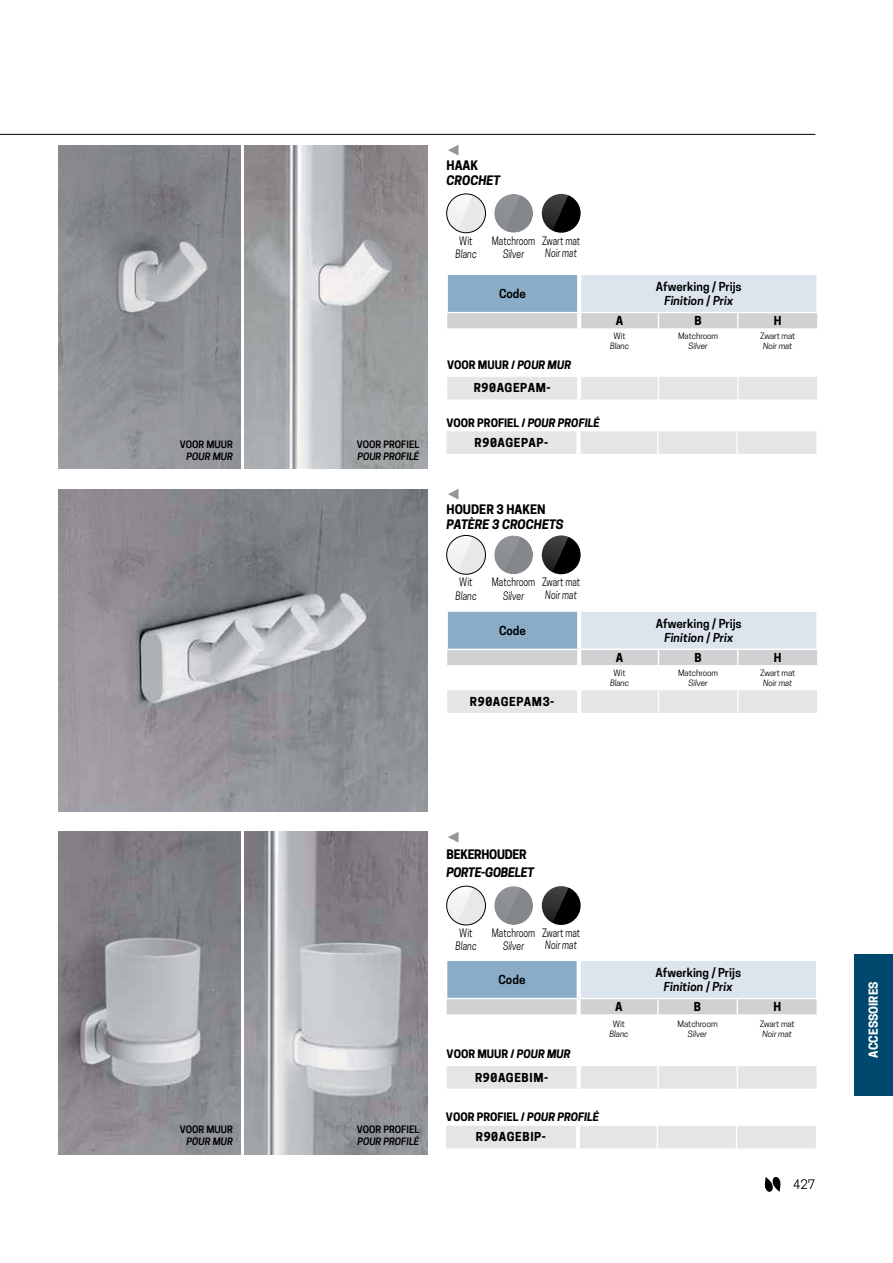
<style>
.page{position:relative;width:893px;height:1263px;background:#fff}
.page>*{position:absolute;margin:0;border:0;box-sizing:border-box;transform-origin:0 0}
.t1{font:13.65px "European Pi Four";color:#93969a}
.t2{font:italic 700 12.3px "Novellini";letter-spacing:-.01em;color:#000}
.t3{font:700 12.3px "Novellini";color:#000}
.t4{font:700 12.3px "Novellini";letter-spacing:-.025em;color:#000}
.t5{font:12.3px "Novellini";color:#000}
.t6{font:600 11.7px/14px "Novellini";color:#000;text-align:center}
.t7{font:700 11.7px "Novellini";letter-spacing:.05em;color:#000}
.t8{font:700 11.7px "Novellini";color:#fff}
.t9{font:700 10.95px "Novellini";color:#000}
.t10{font:10.95px "Novellini";color:#000;scale:.8 1}
.t11{font:italic 10.95px "Novellini";color:#000;scale:.8 1}
.t12{font:italic 10.95px "Novellini";color:#000;scale:.82 1}
.t13{font:10.95px "Novellini";color:#000;scale:.82 1}
.t14{font:600 9.6px "Novellini";color:#000}
.t15{font:italic 600 9.6px "Novellini";color:#000}
.t16{font:8.25px "Novellini";letter-spacing:-.01em;color:#000}
.t17{font:italic 8.25px "Novellini";letter-spacing:-.01em;color:#000}
.s1{font-style:italic}
</style>
<div class="page">
<img style="left:58px;top:489px;width:369px;height:323px">
<img style="left:58px;top:145px;width:183px;height:323px">
<img style="left:244px;top:145px;width:183px;height:323px">
<img style="left:58px;top:831px;width:183px;height:324px">
<img style="left:244px;top:831px;width:183px;height:324px">
<hr style="left:0;top:134px;width:815px;height:1px;background:#000">
<img style="left:446px;top:194px;width:39px;height:39px;border-radius:50%">
<div style="left:446px;top:194px;width:39px;height:39px;border:1px solid #000;border-radius:50%"></div>
<img style="left:542px;top:194px;width:38px;height:39px;border-radius:50%">
<img style="left:494px;top:194px;width:39px;height:39px;border-radius:50%">
<img style="left:446px;top:535px;width:39px;height:39px;border-radius:50%">
<div style="left:446px;top:535px;width:39px;height:39px;border:1px solid #000;border-radius:50%"></div>
<img style="left:542px;top:535px;width:38px;height:39px;border-radius:50%">
<img style="left:494px;top:535px;width:39px;height:39px;border-radius:50%">
<img style="left:446px;top:886px;width:39px;height:39px;border-radius:50%">
<div style="left:446px;top:886px;width:39px;height:39px;border:1px solid #000;border-radius:50%"></div>
<img style="left:542px;top:886px;width:38px;height:39px;border-radius:50%">
<img style="left:494px;top:886px;width:39px;height:39px;border-radius:50%">
<div style="left:447px;top:274px;width:132px;height:39px;background:#8aacc6"></div>
<div style="left:579px;top:274px;width:238px;height:39px;background:#dce5ee"></div>
<svg style="left:447px;top:313px;width:370px;height:16px;background:#d2d3d5"></svg>
<div style="left:447px;top:377px;width:370px;height:22px;background:#e5e5e6"></div>
<hr style="left:446px;top:274px;width:133px;height:1px;background:#fff">
<hr style="left:446px;top:275px;width:2px;height:37px;background:#fff">
<hr style="left:446px;top:312px;width:133px;height:1px;background:#fff">
<hr style="left:579px;top:274px;width:238px;height:1px;background:#fff">
<hr style="left:816px;top:275px;width:1px;height:37px;background:#fff">
<hr style="left:579px;top:312px;width:238px;height:1px;background:#fff">
<svg style="left:577px;top:275px;width:4px;height:37px"></svg>
<hr style="left:577px;top:313px;width:4px;height:16px;background:#fff">
<hr style="left:577px;top:377px;width:4px;height:22px;background:#fff">
<div style="left:446px;top:431px;width:370px;height:23px;background:#e5e5e6"></div>
<svg style="left:576px;top:431px;width:4px;height:23px"></svg>
<div style="left:447px;top:611px;width:132px;height:38px;background:#8aacc6"></div>
<div style="left:579px;top:611px;width:238px;height:38px;background:#dce5ee"></div>
<svg style="left:447px;top:650px;width:370px;height:63px"></svg>
<hr style="left:446px;top:610px;width:133px;height:2px;background:#fff">
<hr style="left:446px;top:612px;width:2px;height:37px;background:#fff">
<hr style="left:579px;top:610px;width:238px;height:2px;background:#fff">
<hr style="left:816px;top:612px;width:1px;height:37px;background:#fff">
<hr style="left:447px;top:689px;width:130px;height:1px;background:#fff">
<svg style="left:577px;top:612px;width:4px;height:37px"></svg>
<hr style="left:577px;top:650px;width:4px;height:16px;background:#fff">
<hr style="left:577px;top:666px;width:4px;height:24px;background:#fff">
<hr style="left:577px;top:690px;width:4px;height:23px;background:#fff">
<div style="left:446px;top:960px;width:132px;height:39px;background:#8aacc6"></div>
<div style="left:578px;top:960px;width:238px;height:39px;background:#dce5ee"></div>
<svg style="left:446px;top:999px;width:370px;height:16px;background:#d2d3d5"></svg>
<hr style="left:737px;top:1014px;width:79px;height:2px;background:#fff">
<div style="left:447px;top:1066px;width:369px;height:23px;background:#e5e5e6"></div>
<hr style="left:736px;top:1066px;width:2px;height:23px;background:#fff">
<hr style="left:578px;top:960px;width:239px;height:1px;background:#fff">
<hr style="left:815px;top:961px;width:2px;height:37px;background:#fff">
<hr style="left:578px;top:998px;width:239px;height:1px;background:#fff">
<hr style="left:446px;top:960px;width:132px;height:1px;background:#fff">
<hr style="left:446px;top:961px;width:1px;height:37px;background:#fff">
<hr style="left:446px;top:998px;width:132px;height:1px;background:#fff">
<svg style="left:576px;top:961px;width:4px;height:37px"></svg>
<svg style="left:576px;top:999px;width:4px;height:16px"></svg>
<svg style="left:576px;top:1066px;width:4px;height:23px"></svg>
<div style="left:446px;top:1126px;width:369px;height:22px;background:#e5e5e6"></div>
<hr style="left:576px;top:1126px;width:4px;height:22px;background:#fff">
<svg style="left:764px;top:1177px;width:16px;height:15px"></svg>
<div style="left:854px;top:955px;width:38px;height:141px;background:#00486e"></div>
<p class="t14" style="left:180px;top:441px;width:55px">VOOR MUUR</p>
<p class="t15" style="left:187px;top:451px;width:48px">POUR MUR</p>
<p class="t14" style="left:180px;top:1126px;width:55px">VOOR MUUR</p>
<p class="t15" style="left:187px;top:1136px;width:48px">POUR MUR</p>
<p class="t14" style="left:357px;top:441px;width:64px">VOOR PROFIEL</p>
<p class="t15" style="left:357px;top:451px;width:63px">POUR PROFILÉ</p>
<p class="t1" style="left:446px;top:144px;width:15px">-</p>
<p class="t3" style="left:446px;top:159px;width:33px">HAAK</p>
<p class="t2" style="left:446px;top:173px;width:55px">CROCHET</p>
<p class="t13" style="left:459px;top:235px;width:18px">W-t</p>
<p class="t12" style="left:455px;top:248px;width:27px">Blanc</p>
<p class="t10" style="left:492px;top:235px;width:56px">Matchroom</p>
<p class="t11" style="left:503px;top:248px;width:28px">S-lver</p>
<p class="t10" style="left:542px;top:235px;width:49px">Zwart mat</p>
<p class="t11" style="left:545px;top:247px;width:41px">No-r mat</p>
<p class="t6" style="left:499px;top:287px;width:28px">Code</p>
<p class="t6" style="left:656px;top:280px;width:87px">Afwerk-ng / Pr-js<br><span class="s1">F-n-t-on</span> / <span class="s1">Pr-x</span></p>
<p class="t7" style="left:615px;top:314px;width:9px">A</p>
<p class="t7" style="left:694px;top:314px;width:9px">B</p>
<p class="t7" style="left:774px;top:314px;width:9px">H</p>
<p class="t16" style="left:613px;top:331px;width:14px">W-t</p>
<p class="t17" style="left:610px;top:341px;width:21px">Blanc</p>
<p class="t16" style="left:678px;top:331px;width:42px">Matchroom</p>
<p class="t17" style="left:688px;top:341px;width:21px">S-lver</p>
<p class="t16" style="left:760px;top:331px;width:37px">Zwart mat</p>
<p class="t17" style="left:763px;top:341px;width:31px">No-r mat</p>
<p class="t9" style="left:447px;top:358px;width:125px">VOOR MUUR / <span class="s1">POUR MUR</span></p>
<p class="t7" style="left:474px;top:382px;width:78px">R90AGEPAM-</p>
<p class="t9" style="left:446px;top:417px;width:155px">VOOR PROFIEL / <span class="s1">POUR PROFILÉ</span></p>
<p class="t7" style="left:474px;top:436px;width:75px">R90AGEPAP-</p>
<p class="t1" style="left:446px;top:488px;width:15px">-</p>
<p class="t3" style="left:446px;top:503px;width:101px">HOUDER 3 HAKEN</p>
<p class="t2" style="left:446px;top:518px;width:118px">PATÈRE 3 CROCHETS</p>
<p class="t13" style="left:459px;top:576px;width:18px">W-t</p>
<p class="t12" style="left:455px;top:589px;width:27px">Blanc</p>
<p class="t10" style="left:492px;top:576px;width:56px">Matchroom</p>
<p class="t11" style="left:503px;top:589px;width:28px">S-lver</p>
<p class="t10" style="left:542px;top:576px;width:49px">Zwart mat</p>
<p class="t11" style="left:545px;top:588px;width:41px">No-r mat</p>
<p class="t6" style="left:499px;top:624px;width:28px">Code</p>
<p class="t6" style="left:656px;top:617px;width:87px">Afwerk-ng / Pr-js<br><span class="s1">F-n-t-on</span> / <span class="s1">Pr-x</span></p>
<p class="t7" style="left:615px;top:651px;width:9px">A</p>
<p class="t7" style="left:694px;top:651px;width:9px">B</p>
<p class="t7" style="left:774px;top:651px;width:9px">H</p>
<p class="t16" style="left:613px;top:668px;width:14px">W-t</p>
<p class="t17" style="left:610px;top:678px;width:21px">Blanc</p>
<p class="t16" style="left:678px;top:668px;width:42px">Matchroom</p>
<p class="t17" style="left:688px;top:678px;width:21px">S-lver</p>
<p class="t16" style="left:760px;top:668px;width:37px">Zwart mat</p>
<p class="t17" style="left:763px;top:678px;width:31px">No-r mat</p>
<p class="t7" style="left:470px;top:695px;width:86px">R90AGEPAM3-</p>
<p class="t14" style="left:357px;top:1126px;width:64px">VOOR PROFIEL</p>
<p class="t15" style="left:357px;top:1136px;width:63px">POUR PROFILÉ</p>
<p class="t1" style="left:446px;top:831px;width:15px">-</p>
<p class="t4" style="left:446px;top:848px;width:82px">BEKERHOUDER</p>
<p class="t2" style="left:446px;top:866px;width:89px">PORTE-GOBELET</p>
<p class="t13" style="left:459px;top:927px;width:18px">W-t</p>
<p class="t12" style="left:455px;top:940px;width:27px">Blanc</p>
<p class="t10" style="left:492px;top:927px;width:56px">Matchroom</p>
<p class="t11" style="left:503px;top:940px;width:28px">S-lver</p>
<p class="t10" style="left:542px;top:927px;width:49px">Zwart mat</p>
<p class="t11" style="left:545px;top:939px;width:41px">No-r mat</p>
<p class="t6" style="left:498px;top:973px;width:28px">Code</p>
<p class="t6" style="left:655px;top:966px;width:87px">Afwerk-ng / Pr-js<br><span class="s1">F-n-t-on</span> / <span class="s1">Pr-x</span></p>
<p class="t7" style="left:615px;top:1000px;width:9px">A</p>
<p class="t7" style="left:694px;top:1000px;width:9px">B</p>
<p class="t7" style="left:773px;top:1000px;width:9px">H</p>
<p class="t16" style="left:613px;top:1019px;width:14px">W-t</p>
<p class="t17" style="left:609px;top:1029px;width:21px">Blanc</p>
<p class="t16" style="left:677px;top:1019px;width:42px">Matchroom</p>
<p class="t17" style="left:688px;top:1029px;width:21px">S-lver</p>
<p class="t16" style="left:759px;top:1019px;width:37px">Zwart mat</p>
<p class="t17" style="left:762px;top:1029px;width:31px">No-r mat</p>
<p class="t9" style="left:446px;top:1048px;width:125px">VOOR MUUR / <span class="s1">POUR MUR</span></p>
<p class="t7" style="left:475px;top:1071px;width:75px">R90AGEBIM-</p>
<p class="t9" style="left:446px;top:1111px;width:155px">VOOR PROFIEL / <span class="s1">POUR PROFILÉ</span></p>
<p class="t7" style="left:476px;top:1131px;width:72px">R90AGEBIP-</p>
<p class="t5" style="left:793px;top:1178px;width:24px">427</p>
<p class="t8" style="left:867px;top:1058px;width:78px;rotate:-90deg">ACCESSOIRES</p>
</div>
